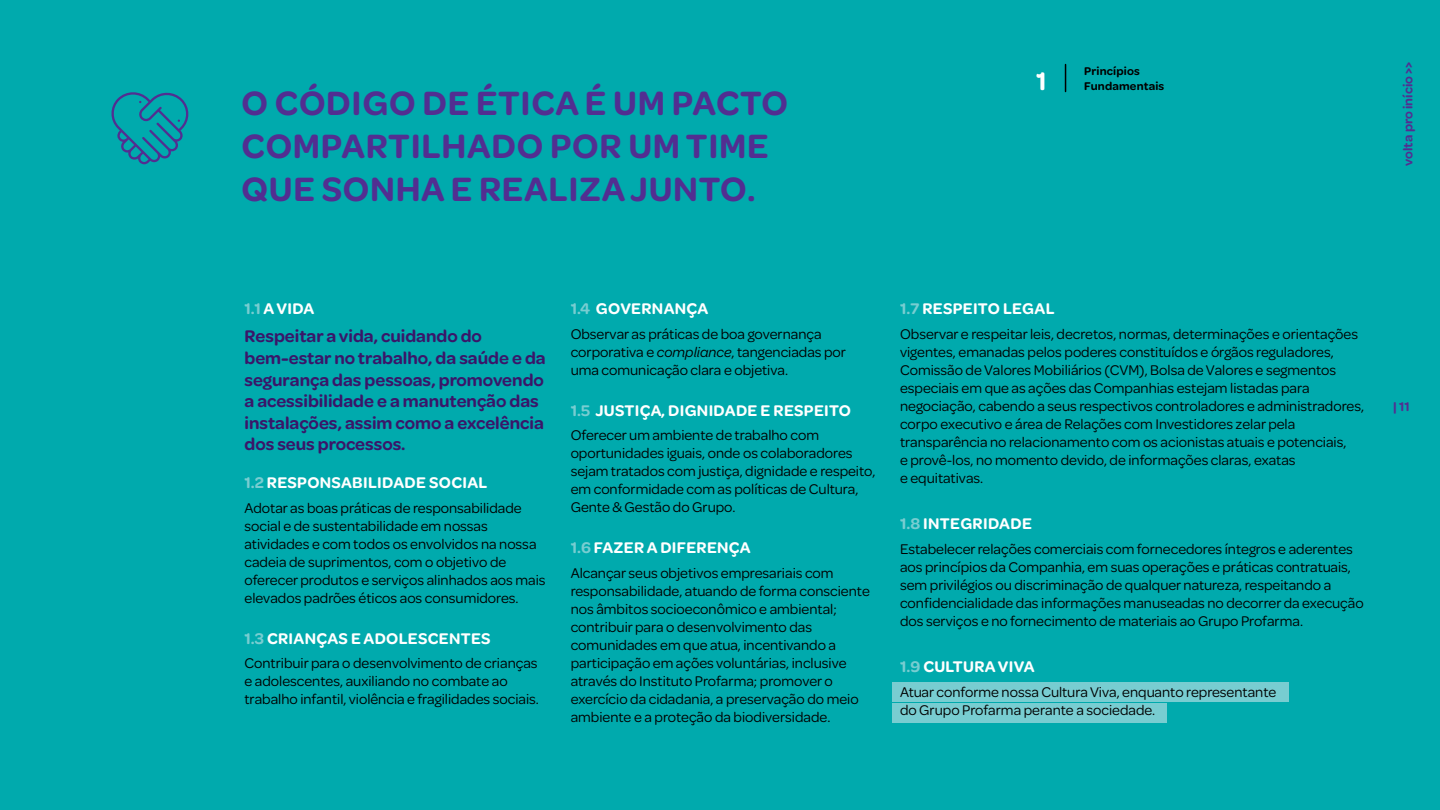
<style>
.page{position:relative;width:1440px;height:810px;background:#fff}
.page>*{position:absolute;margin:0;border:0;box-sizing:border-box;transform-origin:0 0}
.t1{font:600 36px/43.2px "Omnes";letter-spacing:.02em;color:#522e91}
.t2{font:600 27px "Omnes";color:#fff}
.t3{font:600 18px/21.6px "Omnes";color:#3a1669}
.t4{font:600 16.5px "Omnes";letter-spacing:.02em;color:#fff}
.t5{font:15px/18px "Omnes";color:#000}
.t6{font:600 13.5px "Omnes";color:#522e91}
.t7{font:600 12px "Omnes";letter-spacing:.015em;color:#000}
.s1{color:#78cdd1}
.s2{font-style:italic}
</style>
<div class="page">
<div style="left:0;top:0;width:1439px;height:810px;background:#00aaad"></div>
<hr style="left:1064px;top:65px;width:2px;height:27px;background:#000">
<svg style="left:111px;top:92px;width:78px;height:72px"></svg>
<div style="left:891px;top:682px;width:397px;height:20px;background:#78cdd1"></div>
<div style="left:891px;top:704px;width:275px;height:19px;background:#78cdd1"></div>
<h1 class="t1" style="left:242px;top:79px;width:548px">O CÓDIGO DE ÉTICA É UM PACTO<br>COMPARTILHADO POR UM TIME<br>QUE SONHA E REALIZA JUNTO.</h1>
<p class="t7" style="left:1084px;top:63px;width:57px">Princípios</p>
<h2 class="t2" style="left:1036px;top:62px;width:12px">1</h2>
<p class="t7" style="left:1084px;top:77px;width:82px">Fundamentais</p>
<p class="t6" style="left:1398px;top:166px;width:106px;rotate:-90deg">volta pro início &gt;&gt;</p>
<p class="t4" style="left:244px;top:298px;width:71px"><span class="s1">1.1</span> A VIDA</p>
<p class="t3" style="left:244px;top:325px;width:303px">Respeitar a vida, cuidando do bem-estar no trabalho, da saúde e da segurança das pessoas, promovendo a acessibilidade e a manutenção das instalações, assim como a excelência dos seus processos.</p>
<p class="t4" style="left:244px;top:471px;width:244px"><span class="s1">1.2</span> RESPONSABILIDADE SOCIAL</p>
<p class="t5" style="left:244px;top:498px;width:302px">Adotar as boas práticas de responsabilidade social e de sustentabilidade em nossas atividades e com todos os envolvidos na nossa cadeia de suprimentos, com o objetivo de oferecer produtos e serviços alinhados aos mais elevados padrões éticos aos consumidores.</p>
<p class="t4" style="left:244px;top:627px;width:247px"><span class="s1">1.3</span> CRIANÇAS E ADOLESCENTES</p>
<p class="t5" style="left:244px;top:653px;width:296px">Contribuir para o desenvolvimento de crianças e adolescentes, auxiliando no combate ao trabalho infantil, violência e fragilidades sociais.</p>
<p class="t4" style="left:570px;top:298px;width:139px"><span class="s1">1.4</span> GOVERNANÇA</p>
<p class="t5" style="left:570px;top:324px;width:277px">Observar as práticas de boa governança corporativa e <span class="s2">compliance</span>, tangenciadas por uma comunicação clara e objetiva.</p>
<p class="t4" style="left:570px;top:399px;width:282px"><span class="s1">1.5</span> JUSTIÇA, DIGNIDADE E RESPEITO</p>
<p class="t5" style="left:570px;top:425px;width:306px">Oferecer um ambiente de trabalho com oportunidades iguais, onde os colaboradores sejam tratados com justiça, dignidade e respeito, em conformidade com as políticas de Cultura, Gente &amp; Gestão do Grupo.</p>
<p class="t4" style="left:570px;top:536px;width:182px"><span class="s1">1.6</span> FAZER A DIFERENÇA</p>
<p class="t5" style="left:570px;top:563px;width:301px">Alcançar seus objetivos empresariais com responsabilidade, atuando de forma consciente nos âmbitos socioeconômico e ambiental; contribuir para o desenvolvimento das comunidades em que atua, incentivando a participação em ações voluntárias, inclusive através do Instituto Profarma; promover o exercício da cidadania, a preservação do meio ambiente e a proteção da biodiversidade.</p>
<p class="t4" style="left:900px;top:298px;width:156px"><span class="s1">1.7</span> RESPEITO LEGAL</p>
<p class="t5" style="left:900px;top:324px;width:465px">Observar e respeitar leis, decretos, normas, determinações e orientações vigentes, emanadas pelos poderes constituídos e órgãos reguladores, Comissão de Valores Mobiliários (CVM), Bolsa de Valores e segmentos especiais em que as ações das Companhias estejam listadas para negociação, cabendo a seus respectivos controladores e administradores, corpo executivo e área de Relações com Investidores zelar pela transparência no relacionamento com os acionistas atuais e potenciais,<br>e provê-los, no momento devido, de informações claras, exatas<br>e equitativas.</p>
<p class="t4" style="left:900px;top:512px;width:133px"><span class="s1">1.8</span> INTEGRIDADE</p>
<p class="t5" style="left:900px;top:539px;width:465px">Estabelecer relações comerciais com fornecedores íntegros e aderentes aos princípios da Companhia, em suas operações e práticas contratuais, sem privilégios ou discriminação de qualquer natureza, respeitando a confidencialidade das informações manuseadas no decorrer da execução dos serviços e no fornecimento de materiais ao Grupo Profarma.</p>
<p class="t4" style="left:900px;top:655px;width:136px"><span class="s1">1.9</span> CULTURA VIVA</p>
<p class="t5" style="left:900px;top:682px;width:378px">Atuar conforme nossa Cultura Viva, enquanto representante do Grupo Profarma perante a sociedade.</p>
<p class="t6" style="left:1393px;top:398px;width:18px">| 11</p>
</div>
